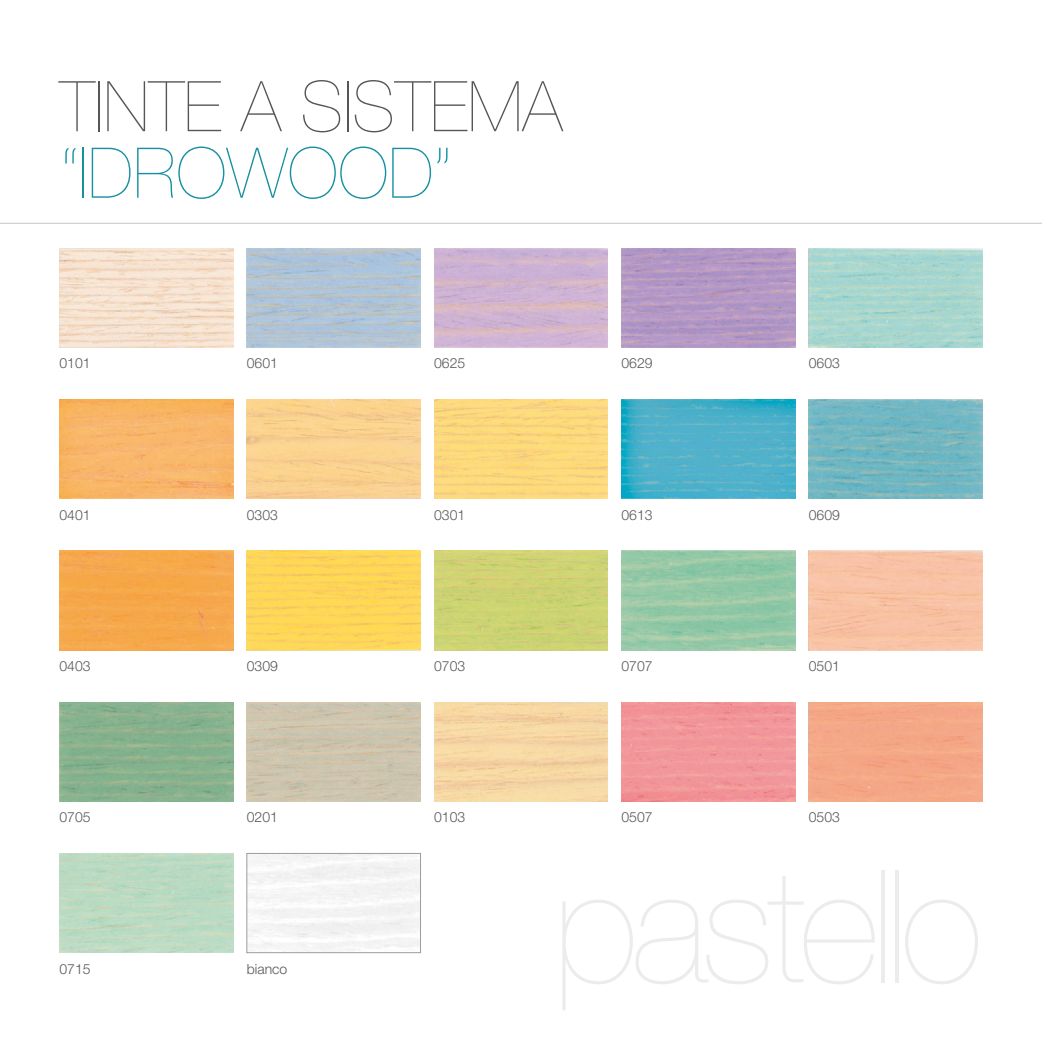
<style>
.page{position:relative;width:1042px;height:1042px;background:#fff}
.page>*{position:absolute;margin:0;border:0;box-sizing:border-box;transform-origin:0 0}
.t1{font:200 70px "Helvetica Neue";color:#565656}
.t2{font:200 70px "Helvetica Neue";color:#158fa1}
.t3{font:300 14px "Helvetica Neue";color:#565656}
</style>
<div class="page">
<hr style="left:0;top:223px;width:1042px;height:1px;background:#c5c6c6">
<img style="left:60px;top:248px;width:173px;height:99px">
<img style="left:809px;top:248px;width:173px;height:99px">
<img style="left:60px;top:399px;width:173px;height:100px">
<img style="left:247px;top:399px;width:173px;height:100px">
<img style="left:434px;top:399px;width:174px;height:100px">
<img style="left:621px;top:399px;width:174px;height:100px">
<img style="left:809px;top:399px;width:173px;height:100px">
<img style="left:60px;top:551px;width:173px;height:99px">
<img style="left:247px;top:551px;width:173px;height:99px">
<img style="left:434px;top:551px;width:174px;height:99px">
<img style="left:621px;top:551px;width:174px;height:99px">
<img style="left:60px;top:702px;width:173px;height:99px">
<img style="left:621px;top:702px;width:174px;height:99px">
<div style="left:247px;top:853px;width:174px;height:100px;border:1px solid #9c9d9d"></div>
<h1 class="t1" style="left:60px;top:66px;width:505px">TINTE A SISTEMA</h1>
<h1 class="t2" style="left:60px;top:133px;width:395px">“IDROWOOD”</h1>
<p class="t3" style="left:60px;top:355px;width:33px">0101</p>
<p class="t3" style="left:247px;top:355px;width:33px">0601</p>
<p class="t3" style="left:434px;top:355px;width:33px">0625</p>
<p class="t3" style="left:621px;top:355px;width:33px">0629</p>
<p class="t3" style="left:809px;top:355px;width:33px">0603</p>
<p class="t3" style="left:60px;top:506px;width:33px">0401</p>
<p class="t3" style="left:247px;top:506px;width:33px">0303</p>
<p class="t3" style="left:434px;top:506px;width:33px">0301</p>
<p class="t3" style="left:621px;top:506px;width:33px">0613</p>
<p class="t3" style="left:809px;top:506px;width:33px">0609</p>
<p class="t3" style="left:60px;top:657px;width:33px">0403</p>
<p class="t3" style="left:247px;top:657px;width:33px">0309</p>
<p class="t3" style="left:434px;top:657px;width:33px">0703</p>
<p class="t3" style="left:621px;top:657px;width:33px">0707</p>
<p class="t3" style="left:809px;top:657px;width:33px">0501</p>
<p class="t3" style="left:60px;top:809px;width:33px">0705</p>
<p class="t3" style="left:247px;top:809px;width:33px">0201</p>
<p class="t3" style="left:434px;top:809px;width:33px">0103</p>
<p class="t3" style="left:621px;top:809px;width:33px">0507</p>
<p class="t3" style="left:809px;top:809px;width:33px">0503</p>
<p class="t3" style="left:60px;top:960px;width:33px">0715</p>
<p class="t3" style="left:247px;top:960px;width:42px">bianco</p>
</div>
